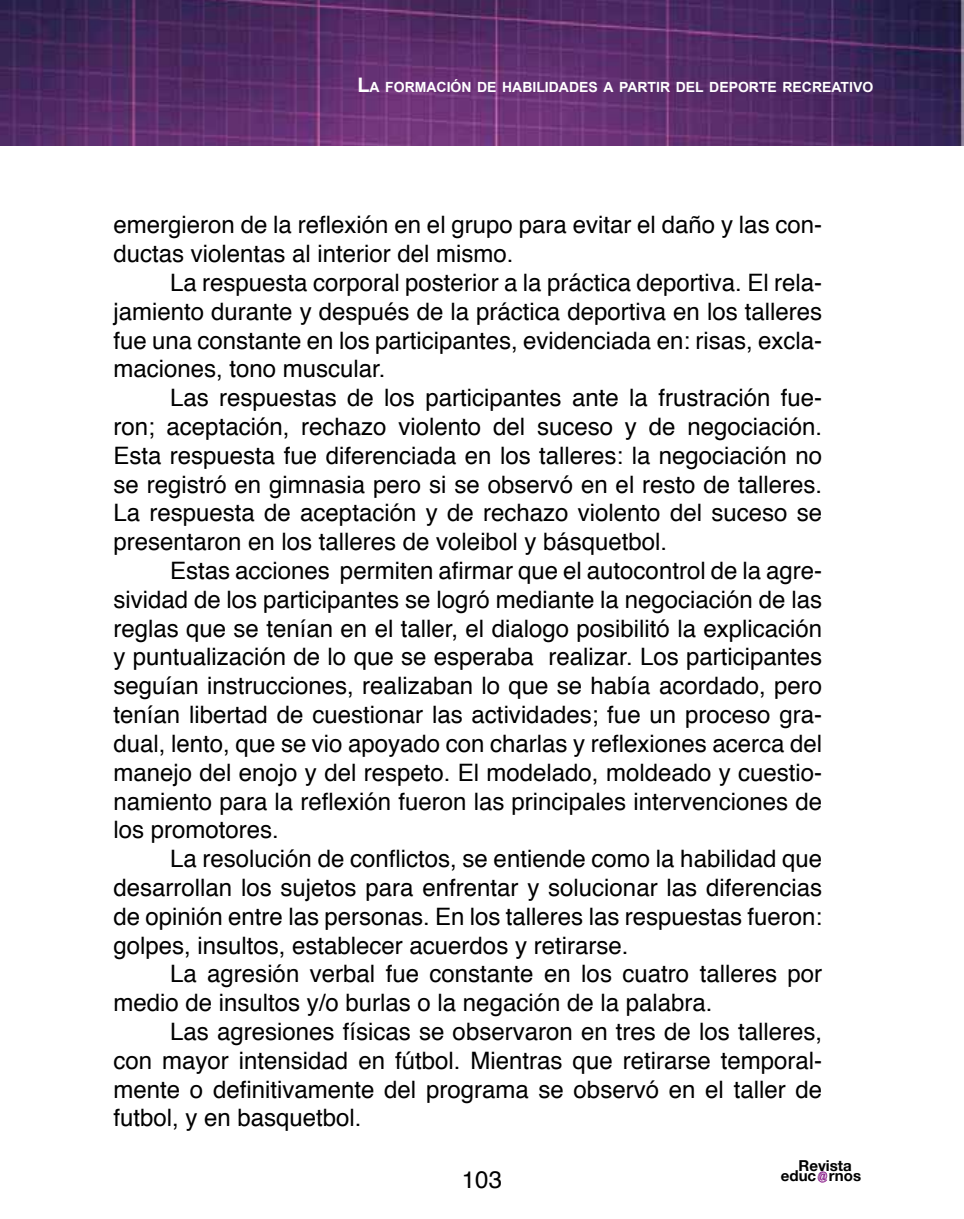
<style>
.page{position:relative;width:964px;height:1219px;background:#fff}
.page>*{position:absolute;margin:0;border:0;box-sizing:border-box;transform-origin:0 0}
.t1{font:24px/28.8px "Helvetica";color:#000;text-align:justify}
.t2{font:700 15px "Helvetica Neue";color:#000}
.t3{font:700 14px "Arial";color:#fff}
.s1{font-size:20px}
</style>
<div class="page">
<img style="left:0;top:0;width:964px;height:146px">
<svg style="left:817px;top:1171px;width:10px;height:12px"></svg>
<p class="t3" style="left:357px;top:78px;width:517px"><span class="s1">L</span>A FORMACIÓN DE HABILIDADES A PARTIR DEL DEPORTE RECREATIVO</p>
<p class="t1" style="left:113px;top:211px;width:710px">emergieron de la reflexión en el grupo para evitar el daño y las con&shy;ductas violentas al interior del mismo.</p>
<p class="t1" style="left:113px;top:269px;width:710px;text-indent:57px">La respuesta corporal posterior a la práctica deportiva. El rela&shy;jamiento durante y después de la práctica deportiva en los talleres fue una constante en los participantes, evidenciada en: risas, excla&shy;maciones, tono muscular.</p>
<p class="t1" style="left:113px;top:384px;width:710px;text-indent:57px">Las respuestas de los participantes ante la frustración fue&shy;ron; aceptación, rechazo violento del suceso y de negociación.<br>Esta respuesta fue diferenciada en los talleres: la negociación no se registró en gimnasia pero si se observó en el resto de talleres.<br>La respuesta de aceptación y de rechazo violento del suceso se presentaron en los talleres de voleibol y básquetbol.</p>
<p class="t1" style="left:113px;top:557px;width:710px;text-indent:57px">Estas acciones permiten afirmar que el autocontrol de la agre&shy;sividad de los participantes se logró mediante la negociación de las reglas que se tenían en el taller, el dialogo posibilitó la explicación y puntualización de lo que se esperaba realizar. Los participantes seguían instrucciones, realizaban lo que se había acordado, pero tenían libertad de cuestionar las actividades; fue un proceso gra&shy;dual, lento, que se vio apoyado con charlas y reflexiones acerca del manejo del enojo y del respeto. El modelado, moldeado y cuestio&shy;namiento para la reflexión fueron las principales intervenciones de los promotores.</p>
<p class="t1" style="left:113px;top:845px;width:710px;text-indent:57px">La resolución de conflictos, se entiende como la habilidad que desarrollan los sujetos para enfrentar y solucionar las diferencias de opinión entre las personas. En los talleres las respuestas fueron: golpes, insultos, establecer acuerdos y retirarse.</p>
<p class="t1" style="left:113px;top:960px;width:710px;text-indent:57px">La agresión verbal fue constante en los cuatro talleres por medio de insultos y/o burlas o la negación de la palabra.</p>
<p class="t1" style="left:113px;top:1018px;width:710px;text-indent:57px">Las agresiones físicas se observaron en tres de los talleres, con mayor intensidad en fútbol. Mientras que retirarse temporal&shy;mente o definitivamente del programa se observó en el taller de futbol, y en basquetbol.</p>
<p class="t1" style="left:462px;top:1166px;width:42px">103</p>
<p class="t2" style="left:798px;top:1157px;width:55px">Revista</p>
<p class="t2" style="left:781px;top:1167px;width:82px">educ rnos</p>
</div>
